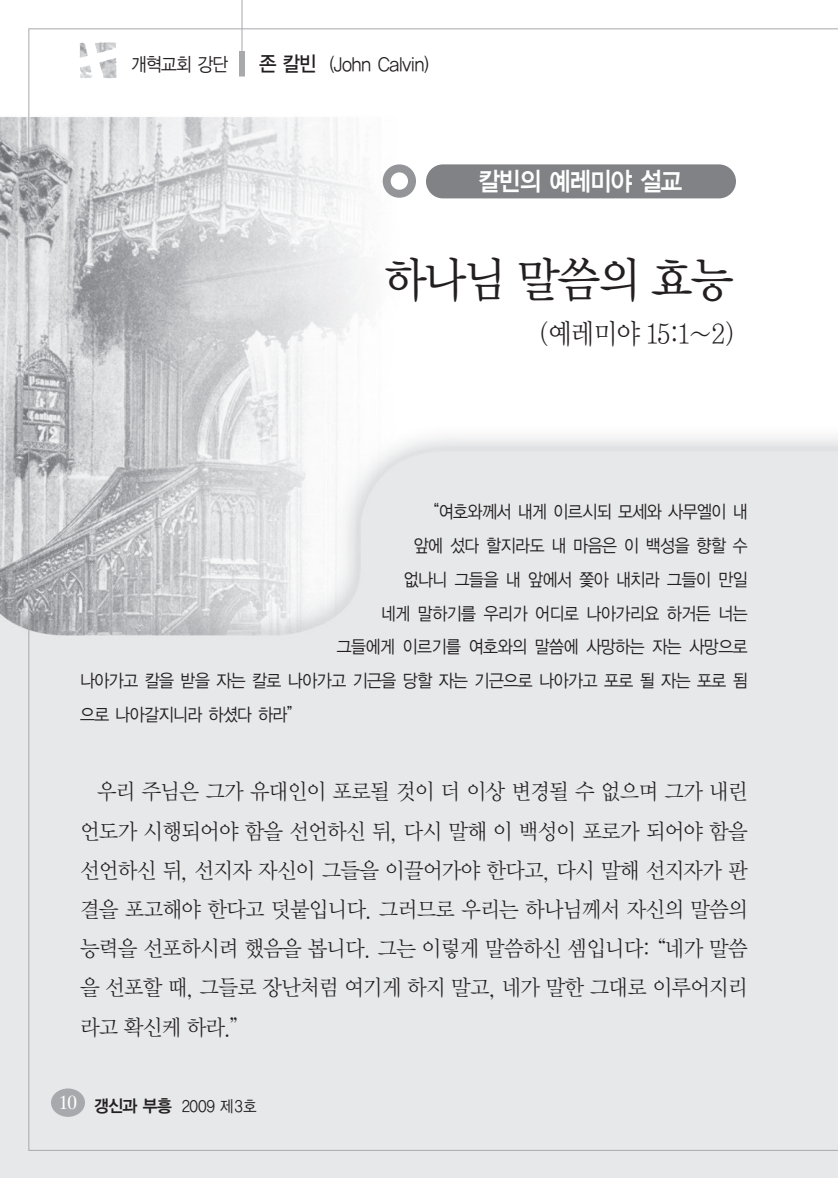
<style>
.page{position:relative;width:838px;height:1178px;background:#fff}
.page>*{position:absolute;margin:0;border:0;box-sizing:border-box;transform-origin:0 0}
.t1{font:48px "Y Mj O13";letter-spacing:-.115em;color:#231f20;scale:.95 1}
.t2{font:28px "Y Mj O12";letter-spacing:-.095em;color:#231f20;scale:.9 1}
.t3{font:26px "YGO14";letter-spacing:-.12em;color:#fff;scale:.9 1}
.t4{font:22px/39.2px "Y Mj O12";letter-spacing:-.095em;color:#231f20;text-align:justify;scale:.95 1}
.t5{font:19px "YGO12";letter-spacing:-.1em;color:#231f20;scale:.9 1}
.t6{font:18px "YGO12";letter-spacing:-.105em;color:#231f20;scale:.9 1}
.t7{font:16px "YGO12";letter-spacing:-.105em;color:#231f20;scale:.9 1}
.s1{font-family:"YGO13";font-size:21px}
.s2{font-family:"YGO14";font-size:17px}
</style>
<div class="page">
<img style="left:0;top:0;width:838px;height:1178px">
<div style="left:51px;top:1088px;width:34px;height:29px;background:#a8a9ad;border-radius:50%"></div>
<hr style="left:242px;top:0;width:1px;height:51px;background:#a8a9ad">
<div style="left:239px;top:51px;width:6px;height:25px;background:#a8a9ad"></div>
<img style="left:79px;top:42px;width:38px;height:37px">
<div style="left:383px;top:164px;width:33px;height:34px;border:8px solid #939598;border-radius:50%"></div>
<div style="left:426px;top:164px;width:310px;height:34px;background:#808285;border-radius:17px"></div>
<p class="t5" style="left:130px;top:56px;width:111px">개혁교회 강단</p>
<p class="t5" style="left:258px;top:56px;width:192px"><span class="s1">존 칼빈</span> (John Calvin)</p>
<p class="t3" style="left:478px;top:170px;width:230px">칼빈의 예레미야 설교</p>
<h1 class="t1" style="left:382px;top:257px;width:373px">하나님 말씀의 효능</h1>
<p class="t2" style="left:539px;top:320px;width:220px">(예레미야 15:1∼2)</p>
<p class="t6" style="left:424px;top:504px;width:362px">“여호와께서 내게 이르시되 모세와 사무엘이 내</p>
<p class="t6" style="left:413px;top:538px;width:374px">앞에 섰다 할지라도 내 마음은 이 백성을 향할 수</p>
<p class="t6" style="left:403px;top:571px;width:385px">없나니 그들을 내 앞에서 쫓아 내치라 그들이 만일</p>
<p class="t6" style="left:380px;top:605px;width:410px">네게 말하기를 우리가 어디로 나아가리요 하거든 너는</p>
<p class="t6" style="left:336px;top:639px;width:460px">그들에게 이르기를 여호와의 말씀에 사망하는 자는 사망으로</p>
<p class="t6" style="left:79px;top:673px;width:745px">나아가고 칼을 받을 자는 칼로 나아가고 기근을 당할 자는 기근으로 나아가고 포로 될 자는 포로 됨</p>
<p class="t6" style="left:79px;top:707px;width:249px">으로 나아갈지니라 하셨다 하라”</p>
<p class="t4" style="left:79px;top:774px;width:706px;text-indent:17px">우리 주님은 그가 유대인이 포로될 것이 더 이상 변경될 수 없으며 그가 내린 언도가 시행되어야 함을 선언하신 뒤, 다시 말해 이 백성이 포로가 되어야 함을 선언하신 뒤, 선지자 자신이 그들을 이끌어가야 한다고, 다시 말해 선지자가 판 결을 포고해야 한다고 덧붙입니다. 그러므로 우리는 하나님께서 자신의 말씀의 능력을 선포하시려 했음을 봅니다. 그는 이렇게 말씀하신 셈입니다: “네가 말씀 을 선포할 때, 그들로 장난처럼 여기게 하지 말고, 네가 말한 그대로 이루어지리 라고 확신케 하라.”</p>
<p class="t7" style="left:94px;top:1099px;width:183px"><span class="s2">갱신과 부흥</span> 2009 제3호</p>
</div>
